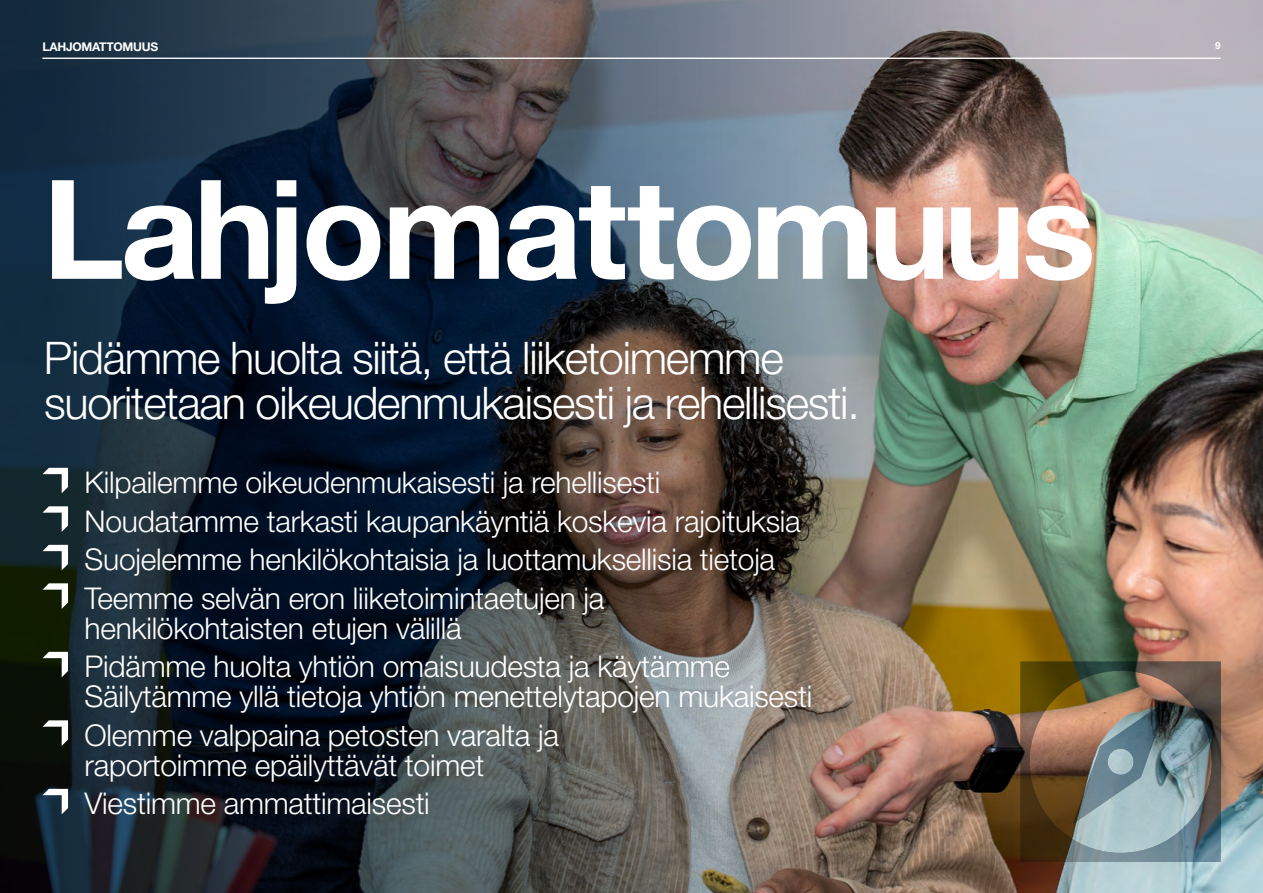
<style>
.page{position:relative;width:1263px;height:893px;background:#fff}
.page>*{position:absolute;margin:0;border:0;box-sizing:border-box;transform-origin:0 0}
.t1{font:700 138px "Helvetica Neue LT Std";letter-spacing:-.03em;color:#fff}
.t2{font:300 45px/45px "Helvetica Neue LT Std";letter-spacing:-.03em;color:#fff}
.t3{font:300 30px/38.5px "Helvetica Neue LT Std";letter-spacing:-.01em;color:#fff}
.t4{font:700 12px "Helvetica Neue LT Std";letter-spacing:-.02em;color:#fff}
.t5{font:700 9.75px "AN Helvetica Neue LT Pro";color:#fff}
</style>
<div class="page">
<img style="left:1053px;top:0;width:210px;height:893px">
<img style="left:0;top:0;width:1053px;height:893px">
<img style="left:1020px;top:662px;width:201px;height:200px">
<svg style="left:43px;top:468px;width:25px;height:25px"></svg>
<svg style="left:43px;top:506px;width:25px;height:26px"></svg>
<svg style="left:43px;top:545px;width:25px;height:25px"></svg>
<svg style="left:43px;top:583px;width:25px;height:26px"></svg>
<svg style="left:43px;top:652px;width:25px;height:25px"></svg>
<svg style="left:43px;top:720px;width:25px;height:26px"></svg>
<svg style="left:43px;top:789px;width:25px;height:25px"></svg>
<hr style="left:43px;top:58px;width:1177px;height:1px;background:#fff">
<p class="t4" style="left:43px;top:39px;width:117px">LAHJOMATTOMUUS</p>
<h1 class="t1" style="left:43px;top:144px;width:1055px">Lahjomattomuus</h1>
<h2 class="t2" style="left:44px;top:334px;width:817px">Pidämme huolta siitä, että liiketoimemme suoritetaan oikeudenmukaisesti ja rehellisesti.</h2>
<p class="t3" style="left:85px;top:463px;width:718px">Kilpailemme oikeudenmukaisesti ja rehellisesti Noudatamme tarkasti kaupankäyntiä koskevia rajoituksia Suojelemme henkilökohtaisia ja luottamuksellisia tietoja Teemme selvän eron liiketoimintaetujen ja</p>
<p class="t3" style="left:85px;top:608px;width:647px">henkilökohtaisten etujen välillä<br>Pidämme huolta yhtiön omaisuudesta ja käytämme</p>
<p class="t3" style="left:85px;top:677px;width:729px">Säilytämme yllä tietoja yhtiön menettelytapojen mukaisesti<br>Olemme valppaina petosten varalta ja</p>
<p class="t3" style="left:85px;top:745px;width:401px">raportoimme epäilyttävät toimet<br>Viestimme ammattimaisesti</p>
<p class="t5" style="left:1215px;top:40px;width:7px">9</p>
</div>
